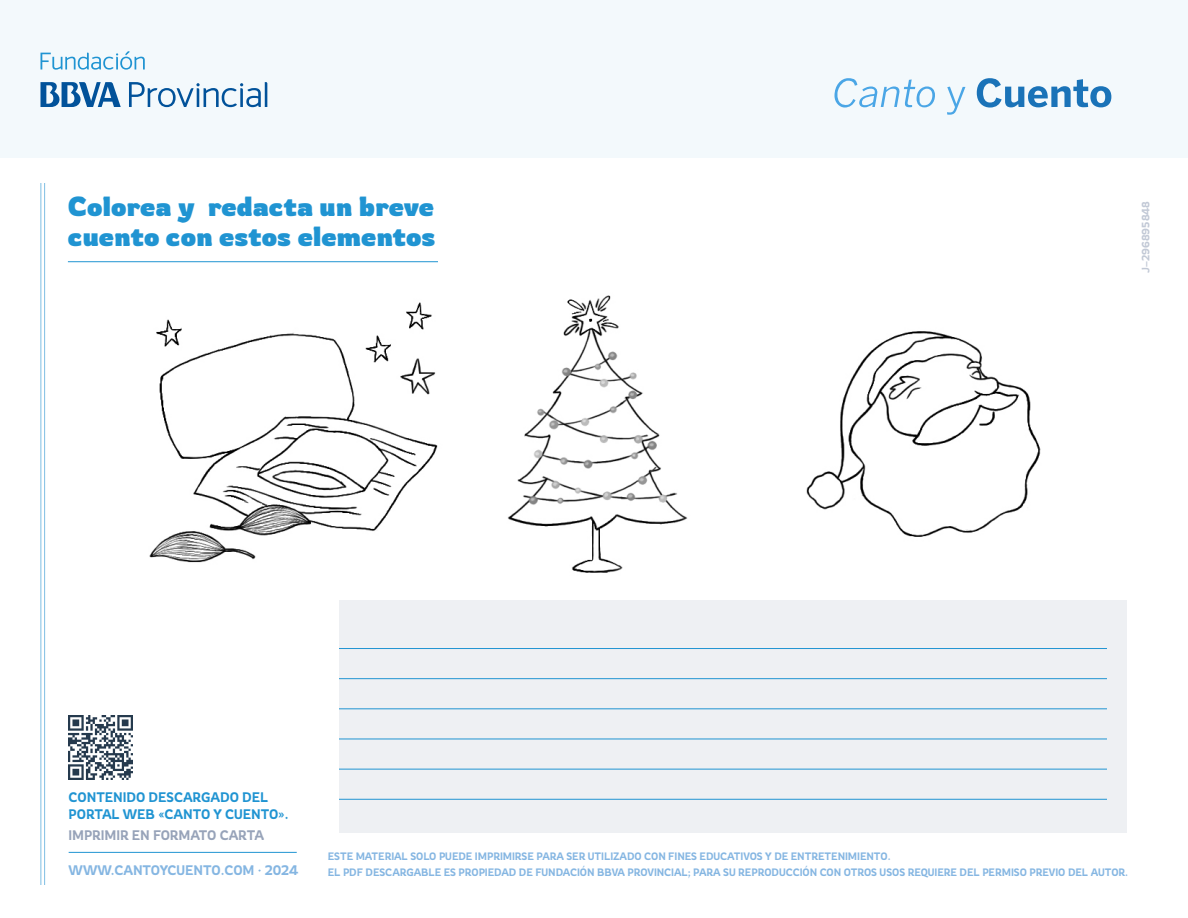
<style>
.page{position:relative;width:1188px;height:918px;background:#fff}
.page>*{position:absolute;margin:0;border:0;box-sizing:border-box;transform-origin:0 0}
.t1{font:700 27px/30px "Rowdies";color:#2094d2}
.t2{font:300 13.5px/16.5px "Rowdies";color:#2094d2}
.t3{font:300 13.5px "Rowdies";color:#85b6e2}
.t4{font:300 13.5px "Rowdies";color:#97a3b9}
.t5{font:300 10.5px/16.5px "Rowdies";color:#85b6e2}
.t6{font:300 10.5px "Rowdies";color:#c2c9d6}
</style>
<div class="page">
<div style="left:339px;top:600px;width:788px;height:232px;background:#eef0f3"></div>
<hr style="left:44px;top:183px;width:1px;height:702px;background:#7ebee3">
<hr style="left:40px;top:183px;width:1px;height:702px;background:#7ebee3">
<hr style="left:69px;top:852px;width:228px;height:1px;background:#2094d2">
<hr style="left:68px;top:261px;width:370px;height:1px;background:#2094d2">
<hr style="left:339px;top:648px;width:768px;height:1px;background:#2094d2">
<hr style="left:339px;top:678px;width:768px;height:1px;background:#2094d2">
<hr style="left:339px;top:708px;width:768px;height:1px;background:#2094d2">
<hr style="left:339px;top:739px;width:768px;height:1px;background:#2094d2">
<hr style="left:339px;top:769px;width:768px;height:1px;background:#2094d2">
<hr style="left:339px;top:799px;width:768px;height:1px;background:#2094d2">
<img style="left:69px;top:716px;width:64px;height:63px">
<img style="left:149px;top:295px;width:892px;height:278px">
<div style="left:0;top:0;width:1188px;height:158px;background:#f3f9fc"></div>
<svg style="left:40px;top:82px;width:81px;height:25px"></svg>
<svg style="left:41px;top:51px;width:104px;height:19px"></svg>
<svg style="left:129px;top:82px;width:138px;height:25px"></svg>
<svg style="left:977px;top:78px;width:134px;height:30px"></svg>
<svg style="left:834px;top:78px;width:101px;height:30px"></svg>
<svg style="left:947px;top:87px;width:18px;height:28px"></svg>
<h1 class="t1" style="left:68px;top:191px;width:369px">Colorea y redacta un breve cuento con estos elementos</h1>
<p class="t6" style="left:1139px;top:273px;width:73px;rotate:-90deg">J–296895848</p>
<p class="t2" style="left:69px;top:789px;width:221px">CONTENIDO DESCARGADO DEL<br>PORTAL WEB «CANTO Y CUENTO».</p>
<p class="t4" style="left:69px;top:827px;width:197px">IMPRIMIR EN FORMATO CARTA</p>
<p class="t3" style="left:69px;top:861px;width:231px">WWW.CANTOYCUENTO.COM · 2024</p>
<p class="t5" style="left:328px;top:847px;width:802px">ESTE MATERIAL SOLO PUEDE IMPRIMIRSE PARA SER UTILIZADO CON FINES EDUCATIVOS Y DE ENTRETENIMIENTO.<br>EL PDF DESCARGABLE ES PROPIEDAD DE FUNDACIÓN BBVA PROVINCIAL; PARA SU REPRODUCCIÓN CON OTROS USOS REQUIERE DEL PERMISO PREVIO DEL AUTOR.</p>
</div>
